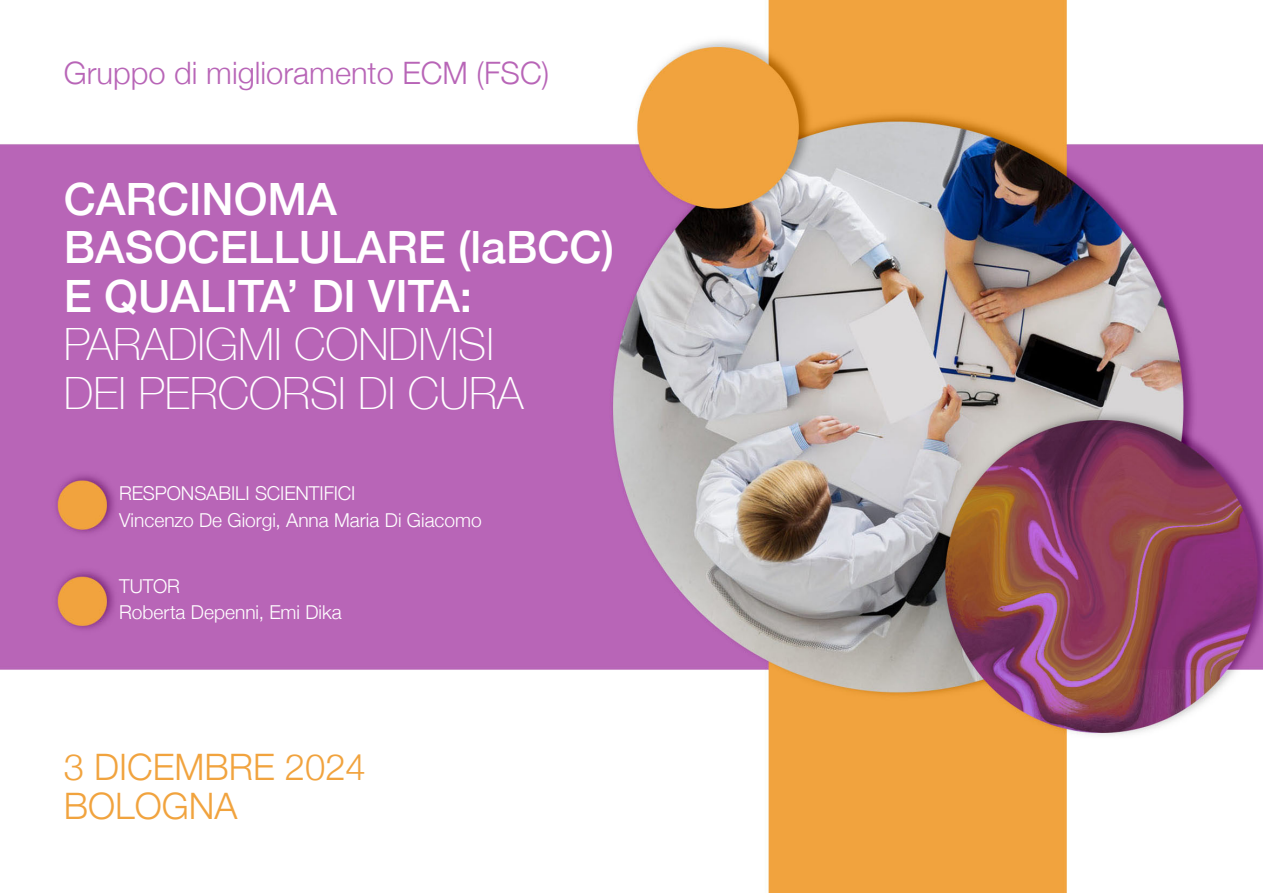
<style>
.page{position:relative;width:1263px;height:893px;background:#fff}
.page>*{position:absolute;margin:0;border:0;box-sizing:border-box;transform-origin:0 0}
.t1{font:500 44.55px "Helvetica Neue";color:#fff}
.t2{font:100 44.55px "Helvetica Neue";color:#fff}
.t3{font:300 36.45px "Helvetica Neue";color:#f1a33e}
.t4{font:300 30.9px "Helvetica Neue";color:#b865b7}
.t5{font:300 19.2px "Helvetica Neue";color:#fff}
</style>
<div class="page">
<img style="left:0;top:0;width:1263px;height:893px">
<p class="t4" style="left:64px;top:48px;width:487px">Gruppo di miglioramento ECM (FSC)</p>
<p class="t1" style="left:64px;top:163px;width:275px">CARCINOMA</p>
<p class="t1" style="left:64px;top:212px;width:552px">BASOCELLULARE (laBCC)</p>
<p class="t1" style="left:64px;top:260px;width:410px">E QUALITA’ DI VITA:</p>
<p class="t2" style="left:64px;top:311px;width:432px">PARADIGMI CONDIVISI</p>
<p class="t2" style="left:64px;top:359px;width:461px">DEI PERCORSI DI CURA</p>
<p class="t5" style="left:119px;top:478px;width:238px">RESPONSABILI SCIENTIFICI</p>
<p class="t5" style="left:119px;top:504px;width:364px">Vincenzo De Giorgi, Anna Maria Di Giacomo</p>
<p class="t5" style="left:119px;top:570px;width:62px">TUTOR</p>
<p class="t5" style="left:119px;top:597px;width:224px">Roberta Depenni, Emi Dika</p>
<p class="t3" style="left:64px;top:738px;width:304px">3 DICEMBRE 2024</p>
<p class="t3" style="left:64px;top:777px;width:175px">BOLOGNA</p>
</div>
